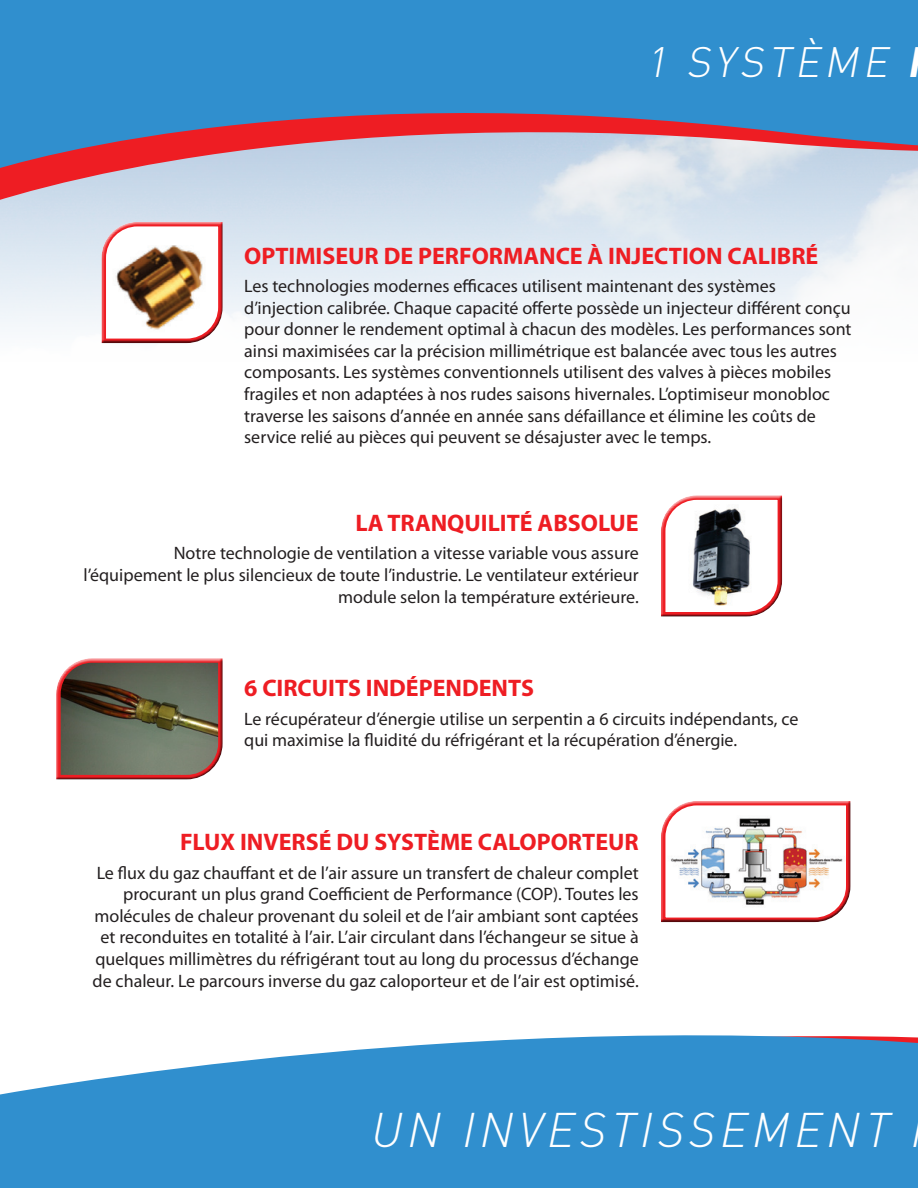
<style>
.page{position:relative;width:918px;height:1188px;background:#fff}
.page>*{position:absolute;margin:0;border:0;box-sizing:border-box;transform-origin:0 0}
.t1{font:48px "DIN Light Italic Alt";letter-spacing:.1em;color:#fff}
.t2{font:italic 300 42px "DIN";color:#fff}
.sous-titres_left{font:700 24px "Myriad Pro";color:#ee1d23}
.sous-titres_right{font:700 24px "Myriad Pro";color:#ee1d23}
.texte_left{font:18px/21.6px "Myriad Pro";color:#231f20}
.texte_right{font:18px/21.6px "Myriad Pro";color:#231f20;text-align:right}
</style>
<div class="page">
<svg style="left:0;top:196px;width:918px;height:16px;background:#d2dfec"></svg>
<svg style="left:0;top:0;width:918px;height:196px;background:#6995c3"></svg>
<svg style="left:0;top:1035px;width:918px;height:153px;background:#459ad2"></svg>
<div style="left:659px;top:494px;width:124px;height:123px;background:#231f20;opacity:.75"></div>
<div style="left:659px;top:800px;width:192px;height:122px;background:#231f20;opacity:.75"></div>
<div style="left:99px;top:221px;width:125px;height:122px;background:#231f20;opacity:.75"></div>
<div style="left:54px;top:657px;width:170px;height:123px;background:#231f20;opacity:.75"></div>
<p class="t2" style="left:645px;top:36px;width:253px">1 SYSTÈME</p>
<p class="sous-titres_left" style="left:244px;top:240px;width:576px">OPTIMISEUR DE PERFORMANCE À INJECTION CALIBRÉ</p>
<p class="texte_left" style="left:244px;top:275px;width:609px">Les technologies modernes efficaces utilisent maintenant des systèmes d’injection calibrée. Chaque capacité offerte possède un injecteur différent conçu pour donner le rendement optimal à chacun des modèles. Les performances sont ainsi maximisées car la précision millimétrique est balancée avec tous les autres composants. Les systèmes conventionnels utilisent des valves à pièces mobiles fragiles et non adaptées à nos rudes saisons hivernales. L’optimiseur monobloc traverse les saisons d’année en année sans défaillance et élimine les coûts de service relié au pièces qui peuvent se désajuster avec le temps.</p>
<p class="sous-titres_right" style="left:355px;top:507px;width:285px">LA TRANQUILITÉ ABSOLUE</p>
<p class="texte_right" style="left:83px;top:542px;width:557px">Notre technologie de ventilation a vitesse variable vous assure l’équipement le plus silencieux de toute l’industrie. Le ventilateur extérieur module selon la température extérieure.</p>
<p class="sous-titres_left" style="left:244px;top:673px;width:291px">6 CIRCUITS INDÉPENDENTS</p>
<p class="texte_left" style="left:244px;top:708px;width:556px">Le récupérateur d’énergie utilise un serpentin a 6 circuits indépendants, ce qui maximise la fluidité du réfrigérant et la récupération d’énergie.</p>
<p class="sous-titres_right" style="left:180px;top:827px;width:460px">FLUX INVERSÉ DU SYSTÈME CALOPORTEUR</p>
<p class="texte_right" style="left:93px;top:861px;width:548px">Le flux du gaz chauffant et de l’air assure un transfert de chaleur complet procurant un plus grand Coefficient de Performance (COP). Toutes les molécules de chaleur provenant du soleil et de l’air ambiant sont captées et reconduites en totalité à l’air. L’air circulant dans l’échangeur se situe à quelques millimètres du réfrigérant tout au long du processus d’échange de chaleur. Le parcours inverse du gaz caloporteur et de l’air est optimisé.</p>
<p class="t1" style="left:371px;top:1100px;width:520px">UN INVESTISSEMENT</p>
</div>
